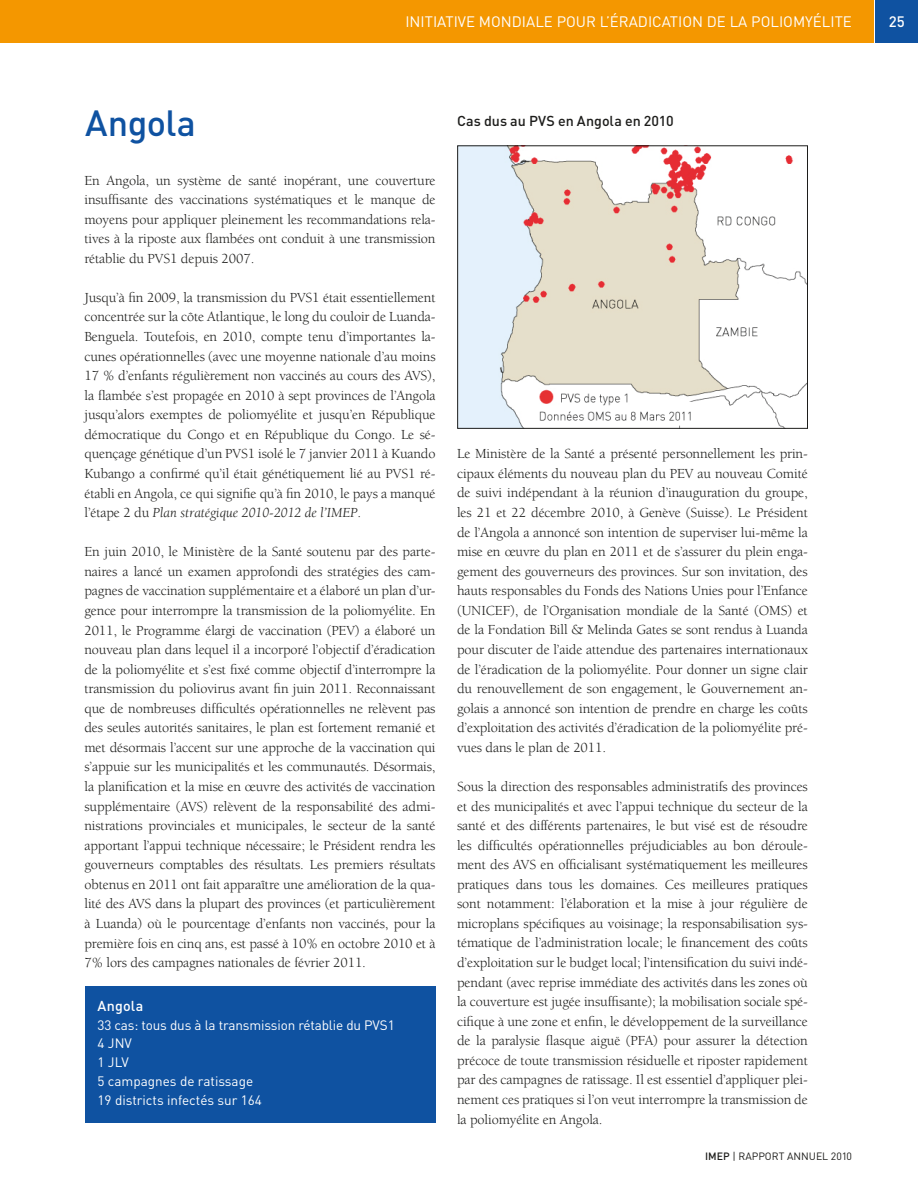
<style>
.page{position:relative;width:918px;height:1188px;background:#fff}
.page>*{position:absolute;margin:0;border:0;box-sizing:border-box;transform-origin:0 0}
.t1{font:500 36px "DIN";letter-spacing:-.015em;color:#0f52a1}
.t2{font:15px "DIN";color:#fff}
.t3{font:500 15px "DIN";color:#fff}
.t4{font:14.25px/19.5px "Berkeley";letter-spacing:-.01em;color:#1d1d1b;text-align:justify}
.t5{font:500 14.25px "DIN";color:#1d1d1b}
.t6{font:500 14.25px "DIN";letter-spacing:.01em;color:#fff}
.t7{font:13.5px/18.8px "DIN";color:#fff}
.t8{font:10.5px "DIN";color:#1d1d1b}
.s1{font-style:italic}
.s2{font-weight:500}
</style>
<div class="page">
<div style="left:0;top:0;width:873px;height:42px;background:#f49700"></div>
<div style="left:875px;top:0;width:43px;height:42px;background:#0f52a1"></div>
<img style="left:459px;top:147px;width:347px;height:280px">
<div style="left:457px;top:145px;width:351px;height:284px;border:1px solid #1d1d1b"></div>
<div style="left:85px;top:986px;width:351px;height:137px;background:#0f52a1"></div>
<h1 class="t1" style="left:85px;top:100px;width:112px">Angola</h1>
<p class="t2" style="left:405px;top:12px;width:448px">initiative mondiale pour l’éradication de la poliomyélite</p>
<p class="t3" style="left:889px;top:12px;width:17px">25</p>
<p class="t5" style="left:457px;top:112px;width:218px">Cas dus au PVS en Angola en 2010</p>
<p class="t4" style="left:84px;top:171px;width:353px">En Angola, un système de santé inopérant, une couverture insuffisante des vaccinations systématiques et le manque de moyens pour appliquer pleinement les recommandations rela&shy;tives à la riposte aux flambées ont conduit à une transmission rétablie du PVS1 depuis 2007.</p>
<p class="t4" style="left:84px;top:288px;width:353px">Jusqu’à fin 2009, la transmission du PVS1 était essentiellement concentrée sur la côte Atlantique, le long du couloir de Luanda-Benguela. Toutefois, en 2010, compte tenu d’importantes la&shy;cunes opérationnelles (avec une moyenne nationale d’au moins 17 % d’enfants régulièrement non vaccinés au cours des AVS), la flambée s’est propagée en 2010 à sept provinces de l’Angola jusqu’alors exemptes de poliomyélite et jusqu’en République démocratique du Congo et en République du Congo. Le sé&shy;quençage génétique d’un PVS1 isolé le 7 janvier 2011 à Kuando Kubango a confirmé qu’il était génétiquement lié au PVS1 ré&shy;établi en Angola, ce qui signifie qu’à fin 2010, le pays a manqué l’étape 2 du <span class="s1">Plan stratégique 2010-2012 de l’IMEP</span>.</p>
<p class="t4" style="left:84px;top:542px;width:353px">En juin 2010, le Ministère de la Santé soutenu par des parte&shy;naires a lancé un examen approfondi des stratégies des cam&shy;pagnes de vaccination supplémentaire et a élaboré un plan d’ur&shy;gence pour interrompre la transmission de la poliomyélite. En 2011, le Programme élargi de vaccination (PEV) a élaboré un nouveau plan dans lequel il a incorporé l’objectif d’éradication de la poliomyélite et s’est fixé comme objectif d’interrompre la transmission du poliovirus avant fin juin 2011. Reconnaissant que de nombreuses difficultés opérationnelles ne relèvent pas des seules autorités sanitaires, le plan est fortement remanié et met désormais l’accent sur une approche de la vaccination qui s’appuie sur les municipalités et les communautés. Désormais, la planification et la mise en œuvre des activités de vaccination supplémentaire (AVS) relèvent de la responsabilité des admi&shy;nistrations provinciales et municipales, le secteur de la santé apportant l’appui technique nécessaire; le Président rendra les gouverneurs comptables des résultats. Les premiers résultats obtenus en 2011 ont fait apparaître une amélioration de la qua&shy;lité des AVS dans la plupart des provinces (et particulièrement à Luanda) où le pourcentage d’enfants non vaccinés, pour la première fois en cinq ans, est passé à 10% en octobre 2010 et à 7% lors des campagnes nationales de février 2011.</p>
<p class="t6" style="left:98px;top:997px;width:47px">Angola</p>
<p class="t7" style="left:98px;top:1015px;width:299px">33 cas: tous dus à la transmission rétablie du PVS1<br>4 JNV<br>1 JLV<br>5 campagnes de ratissage<br>19 districts infectés sur 164</p>
<p class="t4" style="left:457px;top:444px;width:352px">Le Ministère de la Santé a présenté personnellement les prin&shy;cipaux éléments du nouveau plan du PEV au nouveau Comité de suivi indépendant à la réunion d’inauguration du groupe, les 21 et 22 décembre 2010, à Genève (Suisse). Le Président de l’Angola a annoncé son intention de superviser lui-même la mise en œuvre du plan en 2011 et de s’assurer du plein enga&shy;gement des gouverneurs des provinces. Sur son invitation, des hauts responsables du Fonds des Nations Unies pour l’Enfance (UNICEF), de l’Organisation mondiale de la Santé (OMS) et de la Fondation Bill &amp; Melinda Gates se sont rendus à Luanda pour discuter de l’aide attendue des partenaires internationaux de l’éradication de la poliomyélite. Pour donner un signe clair du renouvellement de son engagement, le Gouvernement an&shy;golais a annoncé son intention de prendre en charge les coûts d’exploitation des activités d’éradication de la poliomyélite pré&shy;vues dans le plan de 2011.</p>
<p class="t4" style="left:457px;top:777px;width:352px">Sous la direction des responsables administratifs des provinces et des municipalités et avec l’appui technique du secteur de la santé et des différents partenaires, le but visé est de résoudre les difficultés opérationnelles préjudiciables au bon déroule&shy;ment des AVS en officialisant systématiquement les meilleures pratiques dans tous les domaines. Ces meilleures pratiques sont notamment: l’élaboration et la mise à jour régulière de microplans spécifiques au voisinage; la responsabilisation sys&shy;tématique de l’administration locale; le financement des coûts d’exploitation sur le budget local; l’intensification du suivi indé&shy;pendant (avec reprise immédiate des activités dans les zones où la couverture est jugée insuffisante); la mobilisation sociale spé&shy;cifique à une zone et enfin, le développement de la surveillance de la paralysie flasque aiguë (PFA) pour assurer la détection précoce de toute transmission résiduelle et riposter rapidement par des campagnes de ratissage. Il est essentiel d’appliquer plei&shy;nement ces pratiques si l’on veut interrompre la transmission de la poliomyélite en Angola.</p>
<p class="t8" style="left:705px;top:1150px;width:148px"><span class="s2">imep</span> | rapport annuel 2010</p>
</div>
